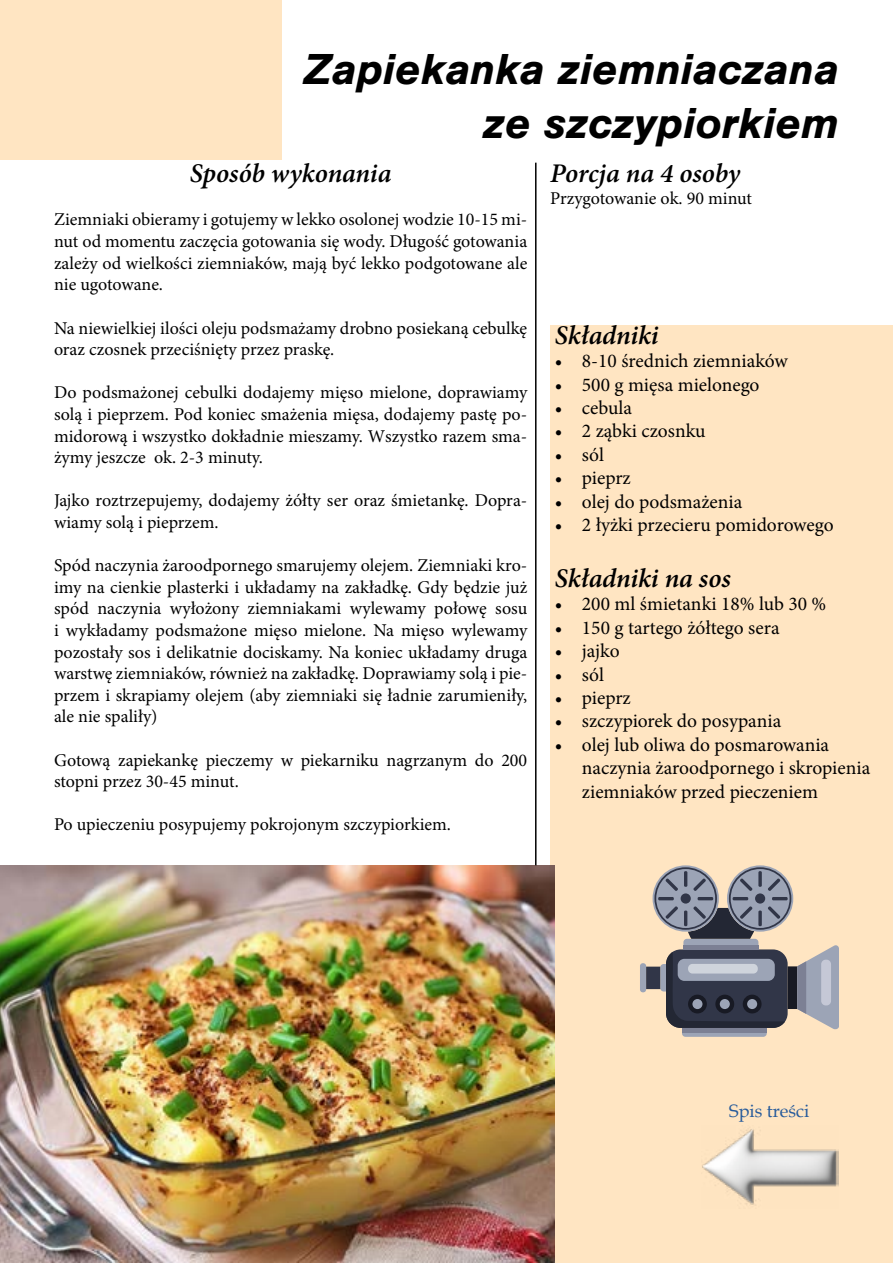
<style>
.page{position:relative;width:893px;height:1263px;background:#fff}
.page>*{position:absolute;margin:0;border:0;box-sizing:border-box;transform-origin:0 0}
.t1{font:italic 700 45px/54px "Nimbus San";color:#000;text-align:right}
.t2{font:italic 600 27px "Minion Pro";letter-spacing:-.005em;color:#000}
.t3{font:19.5px/23.4px "Minion Pro";color:#000}
.t4{font:18px/21.6px "Minion Pro";color:#000;text-align:justify}
.t5{font:18px "Book Antiqua";color:#275b9b}
</style>
<div class="page">
<div style="left:0;top:0;width:282px;height:160px;background:#ffe5c2"></div>
<div style="left:551px;top:326px;width:342px;height:937px;background:#ffe5c2"></div>
<img style="left:0;top:865px;width:555px;height:398px">
<hr style="left:535px;top:163px;width:1px;height:702px;background:#000">
<img style="left:702px;top:1128px;width:137px;height:78px">
<div style="left:640px;top:963px;width:6px;height:29px;background:#9ca4b6;border-radius:3px"></div>
<svg style="left:646px;top:867px;width:193px;height:170px"></svg>
<h1 class="t1" style="left:303px;top:42px;width:537px">Zapiekanka ziemniaczana ze szczypiorkiem</h1>
<h2 class="t2" style="left:190px;top:155px;width:203px">Sposób wykonania</h2>
<p class="t4" style="left:54px;top:209px;width:475px">Ziemniaki obieramy i gotujemy w lekko osolonej wodzie 10-15 mi&shy;nut od momentu zaczęcia gotowania się wody. Długość gotowania zależy od wielkości ziemniaków, mają być lekko podgotowane ale nie ugotowane.</p>
<p class="t4" style="left:54px;top:317px;width:475px">Na niewielkiej ilości oleju podsmażamy drobno posiekaną cebulkę oraz czosnek przeciśnięty przez praskę.</p>
<p class="t4" style="left:54px;top:382px;width:475px">Do podsmażonej cebulki dodajemy mięso mielone, doprawiamy solą i pieprzem. Pod koniec smażenia mięsa, dodajemy pastę po&shy;midorową i wszystko dokładnie mieszamy. Wszystko razem sma&shy;żymy jeszcze ok. 2-3 minuty.</p>
<p class="t4" style="left:54px;top:490px;width:475px">Jajko roztrzepujemy, dodajemy żółty ser oraz śmietankę. Dopra&shy;wiamy solą i pieprzem.</p>
<p class="t4" style="left:54px;top:555px;width:475px">Spód naczynia żaroodpornego smarujemy olejem. Ziemniaki kro&shy;imy na cienkie plasterki i układamy na zakładkę. Gdy będzie już spód naczynia wyłożony ziemniakami wylewamy połowę sosu i wykładamy podsmażone mięso mielone. Na mięso wylewamy pozostały sos i delikatnie dociskamy. Na koniec układamy druga warstwę ziemniaków, również na zakładkę. Doprawiamy solą i pie&shy;przem i skrapiamy olejem (aby ziemniaki się ładnie zarumieniły, ale nie spaliły)</p>
<p class="t4" style="left:54px;top:749px;width:475px">Gotową zapiekankę pieczemy w piekarniku nagrzanym do 200 stopni przez 30-45 minut.</p>
<p class="t4" style="left:54px;top:814px;width:398px">Po upieczeniu posypujemy pokrojonym szczypiorkiem.</p>
<h2 class="t2" style="left:550px;top:155px;width:192px">Porcja na 4 osoby</h2>
<p class="t4" style="left:550px;top:187px;width:203px">Przygotowanie ok. 90 minut</p>
<h2 class="t2" style="left:555px;top:316px;width:105px">Składniki</h2>
<p class="t3" style="left:555px;top:349px;width:234px">• 8-10 średnich ziemniaków</p>
<p class="t3" style="left:555px;top:373px;width:206px">• 500 g mięsa mielonego</p>
<p class="t3" style="left:555px;top:396px;width:79px">• cebula</p>
<p class="t3" style="left:555px;top:420px;width:152px">• 2 ząbki czosnku</p>
<p class="t3" style="left:555px;top:443px;width:51px">• sól</p>
<p class="t3" style="left:555px;top:466px;width:77px">• pieprz</p>
<p class="t3" style="left:555px;top:490px;width:189px">• olej do podsmażenia</p>
<p class="t3" style="left:555px;top:513px;width:280px">• 2 łyżki przecieru pomidorowego</p>
<h2 class="t2" style="left:555px;top:559px;width:178px">Składniki na sos</h2>
<p class="t3" style="left:555px;top:592px;width:273px">• 200 ml śmietanki 18% lub 30 %</p>
<p class="t3" style="left:555px;top:616px;width:226px">• 150 g tartego żółtego sera</p>
<p class="t3" style="left:555px;top:639px;width:66px">• jajko</p>
<p class="t3" style="left:555px;top:663px;width:51px">• sól</p>
<p class="t3" style="left:555px;top:686px;width:77px">• pieprz</p>
<p class="t3" style="left:555px;top:709px;width:228px">• szczypiorek do posypania</p>
<p class="t3" style="left:582px;top:733px;width:290px;text-indent:-27px">• olej lub oliwa do posmarowania naczynia żaroodpornego i skropienia ziemniaków przed pieczeniem</p>
<p class="t5" style="left:729px;top:1098px;width:82px">Spis treści</p>
</div>
